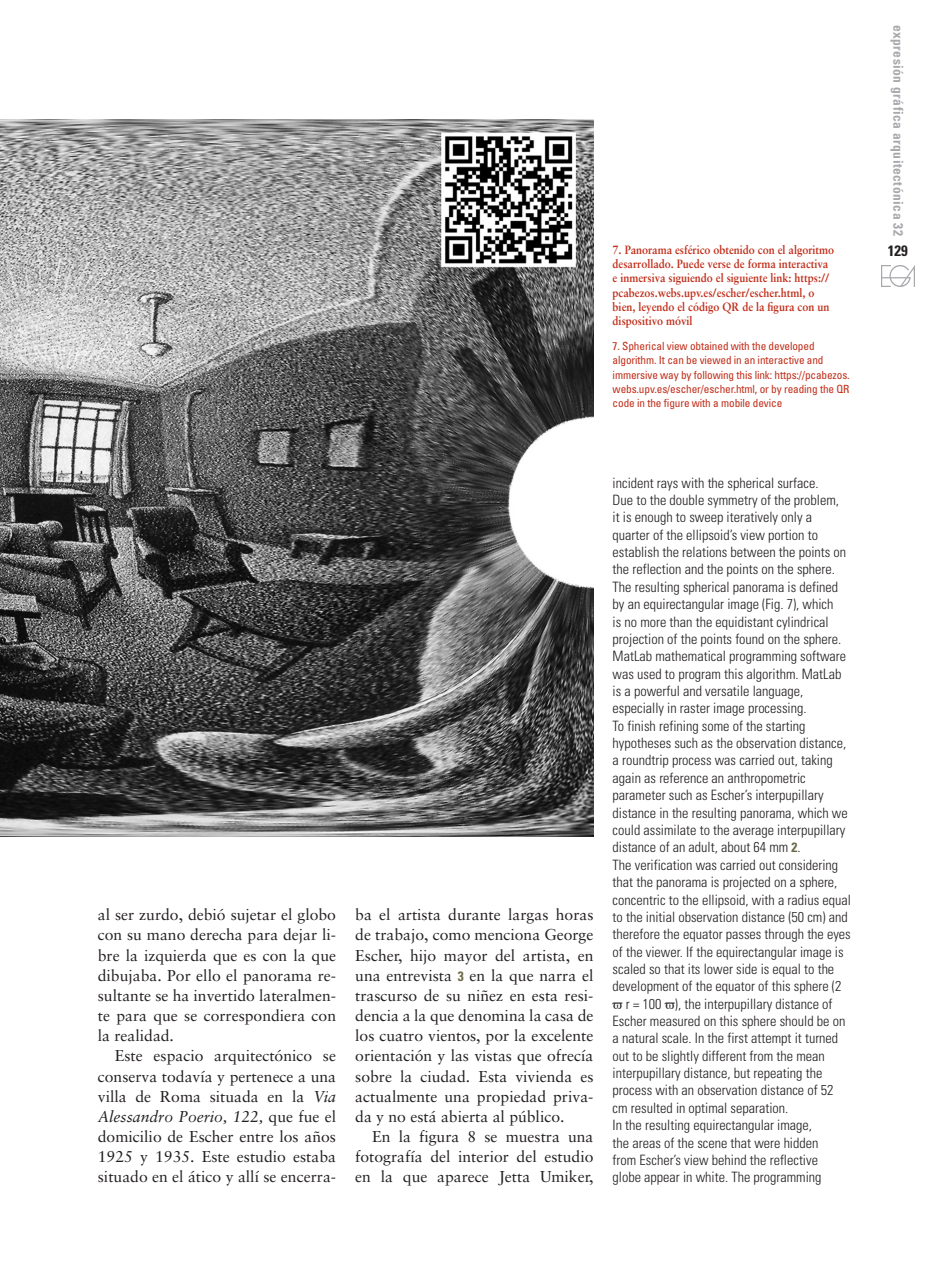
<style>
.page{position:relative;width:936px;height:1276px;background:#fff}
.page>*{position:absolute;margin:0;border:0;box-sizing:border-box;transform-origin:0 0}
.t1{font:15.75px/20.1px "Sabon";color:#231f20;text-align:justify}
.t2{font:700 condensed 15px "Univers";color:#231f20}
.t3{font:300 condensed 14.25px/17.4px "Univers";color:#231f20}
.t4{font:700 condensed 13.5px "Univers";letter-spacing:.035em;color:#a8a9ad}
.t5{font:700 12px/14.2px "Sabon";color:#c02d19;scale:.9 1}
.t6{font:condensed 11.25px/14.2px "Univers";letter-spacing:-.01em;color:#c02d19}
.s1{font-style:italic}
.s2{font-family:"Univers";font-weight:700;font-stretch:condensed;font-size:13.5px;color:#6d6a4a}
.s3{font-weight:700;font-size:13.5px;color:#6d6a4a}
</style>
<div class="page">
<img style="left:881px;top:265px;width:33px;height:21px">
<img style="left:0;top:119px;width:593px;height:717px">
<p class="t5" style="left:612px;top:242px;width:248px">7. Panorama esférico obtenido con el algoritmo desarrollado. Puede verse de forma interactiva e inmersiva siguiendo el siguiente link: https:// pcabezos.webs.upv.es/escher/escher.html, o bien, leyendo el código QR de la figura con un dispositivo móvil</p>
<p class="t6" style="left:612px;top:339px;width:238px">7. Spherical view obtained with the developed algorithm. It can be viewed in an interactive and immersive way by following this link: https://pcabezos. webs.upv.es/escher/escher.html, or by reading the QR code in the figure with a mobile device</p>
<p class="t1" style="left:98px;top:904px;width:240px">al ser zurdo, debió sujetar el globo con su mano derecha para dejar li&shy;bre la izquierda que es con la que dibujaba. Por ello el panorama re&shy;sultante se ha invertido lateralmen&shy;te para que se correspondiera con la realidad.</p>
<p class="t1" style="left:98px;top:1045px;width:240px;text-indent:17px">Este espacio arquitectónico se conserva todavía y pertenece a una villa de Roma situada en la <span class="s1">Via Alessandro Poerio, 122,</span> que fue el domicilio de Escher entre los años 1925 y 1935. Este estudio estaba situado en el ático y allí se encerra-</p>
<p class="t1" style="left:355px;top:904px;width:240px">ba el artista durante largas horas de trabajo, como menciona George Escher, hijo mayor del artista, en una entrevista <span class="s2">3</span> en la que narra el trascurso de su niñez en esta resi&shy;dencia a la que denomina la casa de los cuatro vientos, por la excelente orientación y las vistas que ofrecía sobre la ciudad. Esta vivienda es actualmente una propiedad priva&shy;da y no está abierta al público.</p>
<p class="t1" style="left:355px;top:1126px;width:240px;text-indent:17px">En la figura 8 se muestra una fotografía del interior del estudio en la que aparece Jetta Umiker,</p>
<p class="t3" style="left:612px;top:474px;width:207px">incident rays with the spherical surface.</p>
<p class="t3" style="left:612px;top:491px;width:235px">Due to the double symmetry of the problem, it is enough to sweep iteratively only a quarter of the ellipsoid’s view portion to establish the relations between the points on the reflection and the points on the sphere.<br>The resulting spherical panorama is defined by an equirectangular image (Fig. 7), which<br>is no more than the equidistant cylindrical projection of the points found on the sphere.<br>MatLab mathematical programming software was used to program this algorithm. MatLab is a powerful and versatile language, especially in raster image processing.</p>
<p class="t3" style="left:612px;top:717px;width:236px">To finish refining some of the starting hypotheses such as the observation distance, a roundtrip process was carried out, taking again as reference an anthropometric parameter such as Escher’s interpupillary distance in the resulting panorama, which we could assimilate to the average interpupillary distance of an adult, about 64 mm <span class="s3">2</span>.</p>
<p class="t3" style="left:612px;top:856px;width:227px">The verification was carried out considering</p>
<p class="t3" style="left:612px;top:873px;width:226px">that the panorama is projected on a sphere,</p>
<p class="t3" style="left:612px;top:891px;width:240px">concentric to the ellipsoid, with a radius equal</p>
<p class="t3" style="left:612px;top:908px;width:236px">to the initial observation distance (50 cm) and</p>
<p class="t3" style="left:612px;top:925px;width:240px">therefore the equator passes through the eyes</p>
<p class="t3" style="left:612px;top:943px;width:232px">of the viewer. If the equirectangular image is</p>
<p class="t3" style="left:612px;top:960px;width:223px">scaled so that its lower side is equal to the</p>
<p class="t3" style="left:612px;top:977px;width:230px">development of the equator of this sphere (2</p>
<p class="t3" style="left:626px;top:995px;width:208px">r = 100 ), the interpupillary distance of</p>
<p class="t3" style="left:612px;top:1012px;width:234px">Escher measured on this sphere should be on</p>
<p class="t3" style="left:612px;top:1029px;width:227px">a natural scale. In the first attempt it turned</p>
<p class="t3" style="left:612px;top:1047px;width:214px">out to be slightly different from the mean</p>
<p class="t3" style="left:612px;top:1064px;width:211px">interpupillary distance, but repeating the</p>
<p class="t3" style="left:612px;top:1081px;width:222px">process with an observation distance of 52</p>
<p class="t3" style="left:612px;top:1099px;width:177px">cm resulted in optimal separation.</p>
<p class="t3" style="left:612px;top:1116px;width:210px">In the resulting equirectangular image, the areas of the scene that were hidden from Escher’s view behind the reflective globe appear in white. The programming</p>
<p class="t4" style="left:906px;top:25px;width:213px;rotate:90deg">expresión gráfica arquitectónica 32</p>
<p class="t2" style="left:887px;top:242px;width:21px">129</p>
</div>
